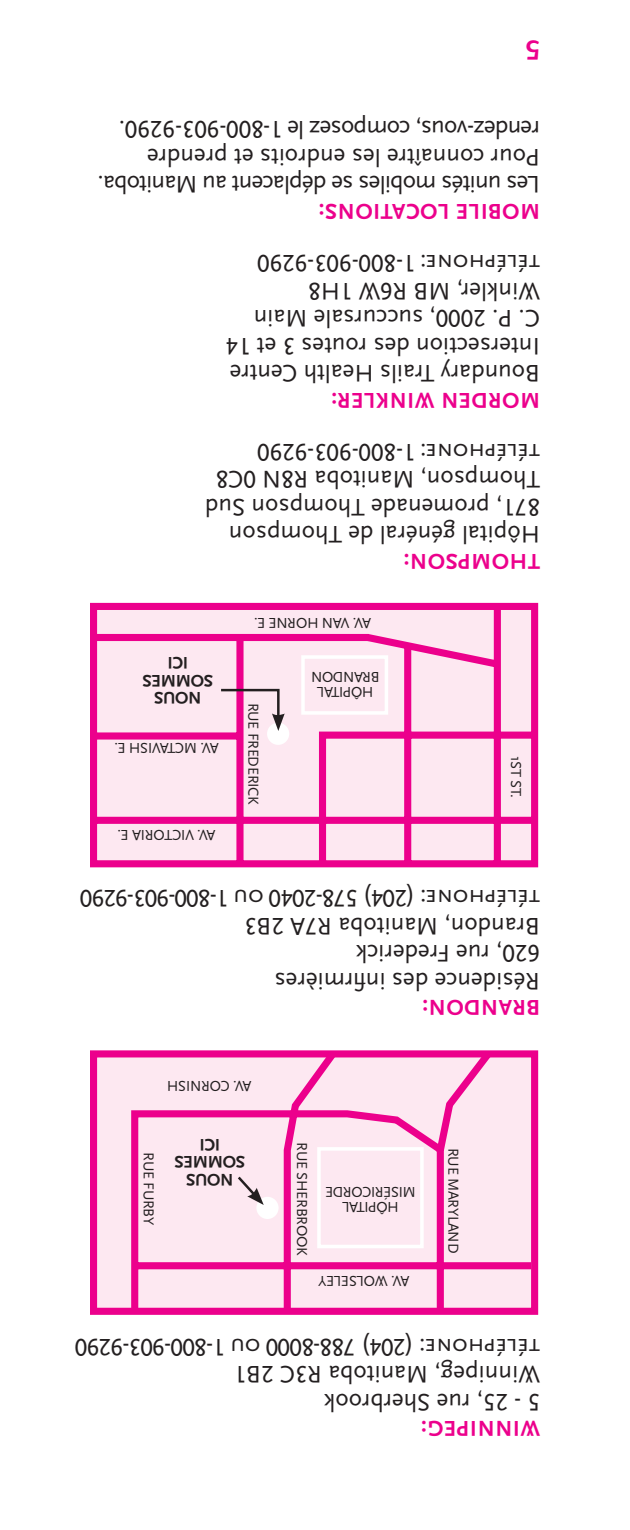
<style>
.page{position:relative;width:630px;height:1530px;background:#fff}
.page>*{position:absolute;margin:0;border:0;box-sizing:border-box;transform-origin:0 0}
.t1{font:700 27.5px "Flembo Text";color:#ec008c}
.t2{font:25px/27.5px "Scala Sans";color:#231f20}
.t3{font:25px "Scala Sans Caps";letter-spacing:-.03em;color:#231f20}
.t4{font:25px/27.5px "Scala Sans";letter-spacing:-.03em;color:#231f20}
.t5{font:700 22.5px "Scala Sans";letter-spacing:.03em;color:#ec008c}
.t6{font:700 17.5px "Scala Sans";color:#231f20}
.t7{font:15px/15px "Scala Sans";letter-spacing:-.02em;color:#231f20}
.s1{font-family:"Scala Sans Caps"}
</style>
<div class="page">
<div style="left:94px;top:1054px;width:441px;height:257px;background:#fde8f1"></div>
<div style="left:90px;top:1050px;width:448px;height:265px;border:7px solid #ec008c"></div>
<svg style="left:128px;top:1050px;width:410px;height:265px"></svg>
<svg style="left:235px;top:1174px;width:29px;height:31px"></svg>
<svg style="left:90px;top:603px;width:448px;height:264px"></svg>
<div style="left:301px;top:655px;width:87px;height:60px;border:4px solid #fff"></div>
<div style="left:267px;top:723px;width:22px;height:22px;background:#fff;border-radius:50%"></div>
<svg style="left:219px;top:688px;width:66px;height:43px"></svg>
<p class="t1" style="left:540px;top:71px;width:17px;rotate:-180deg">5</p>
<p class="t4" style="left:540px;top:198px;width:444px;rotate:-180deg">Les unités mobiles se déplacent au Manitoba.<br>Pour connaître les endroits et prendre rendez-vous, composez le -<span class="s1">1 800-903-9290.</span></p>
<p class="t5" style="left:540px;top:223px;width:223px;rotate:-180deg">M ob ile Locat ions:</p>
<p class="t3" style="left:540px;top:277px;width:284px;rotate:-180deg">téléphone: 1-800-903-9290</p>
<p class="t2" style="left:540px;top:386px;width:316px;rotate:-180deg">Boundary Trails Health Centre<br>Intersection des routes <span class="s1">3</span> et <span class="s1">14<br></span>C. P. <span class="s1">2000,</span> succursale Main<br>Winkler, MB <span class="s1">R6W 1H8</span></p>
<p class="t5" style="left:540px;top:412px;width:210px;rotate:-180deg">M orden Winkler:</p>
<p class="t3" style="left:540px;top:466px;width:284px;rotate:-180deg">téléphone: 1-800-903-9290</p>
<p class="t2" style="left:540px;top:548px;width:336px;rotate:-180deg">Hôpital général de Thompson<br><span class="s1">871,</span> promenade Thompson Sud<br>Thompson, Manitoba <span class="s1">R8N 0C8</span></p>
<p class="t6" style="left:188px;top:672px;width:7px;rotate:-180deg">ICI</p>
<p class="t6" style="left:213px;top:690px;width:13px;rotate:-180deg">SOMMES</p>
<p class="t6" style="left:175px;top:707px;width:22px;rotate:-180deg">US</p>
<p class="t6" style="left:201px;top:707px;width:14px;rotate:-180deg">NO</p>
<p class="t7" style="left:126px;top:755px;width:13px;rotate:-180deg">.E</p>
<p class="t7" style="left:219px;top:755px;width:75px;rotate:-180deg">Av. Mc Tavish</p>
<p class="t7" style="left:141px;top:842px;width:25px;rotate:-180deg">a .E</p>
<p class="t7" style="left:165px;top:842px;width:17px;rotate:-180deg">ori</p>
<p class="t7" style="left:216px;top:842px;width:30px;rotate:-180deg">Av. Vict</p>
<p class="t7" style="left:371px;top:630px;width:119px;rotate:-180deg">Av. Van Hor ne .E</p>
<p class="t7" style="left:261px;top:703px;width:103px;rotate:90deg">Rue Frederick</p>
<p class="t7" style="left:380px;top:699px;width:70px;text-indent:6px;rotate:-180deg">Hôpit<br>rB andon</p>
<p class="t7" style="left:333px;top:699px;width:14px;rotate:-180deg">la</p>
<p class="t5" style="left:540px;top:573px;width:138px;rotate:-180deg">Thompson:</p>
<p class="t7" style="left:523px;top:756px;width:44px;rotate:90deg">1st St.</p>
<p class="t3" style="left:540px;top:912px;width:461px;rotate:-180deg">téléphone: (204) 578-2040 ou 1-800-903-9290</p>
<p class="t2" style="left:540px;top:994px;width:297px;rotate:-180deg">Résidence des infirmières<br><span class="s1">620,</span> rue Frederick<br>Brandon, Manitoba <span class="s1">R7A 2B3</span></p>
<p class="t7" style="left:252px;top:1093px;width:69px;rotate:-180deg">Av. Co nr ish</p>
<p class="t5" style="left:540px;top:1020px;width:119px;rotate:-180deg">Brandon:</p>
<p class="t6" style="left:220px;top:1154px;width:7px;rotate:-180deg">ICI</p>
<p class="t7" style="left:309px;top:1142px;width:114px;rotate:90deg">Rue Sh erbrook</p>
<p class="t7" style="left:156px;top:1152px;width:74px;rotate:90deg">Rue Furby</p>
<p class="t7" style="left:461px;top:1148px;width:107px;rotate:90deg">Rue Maryland</p>
<p class="t7" style="left:349px;top:1288px;width:32px;rotate:-180deg">le ey</p>
<p class="t7" style="left:410px;top:1288px;width:53px;rotate:-180deg">Av. Wols</p>
<p class="t6" style="left:245px;top:1171px;width:13px;rotate:-180deg">SOMMES</p>
<p class="t6" style="left:208px;top:1189px;width:22px;rotate:-180deg">US</p>
<p class="t6" style="left:233px;top:1189px;width:14px;rotate:-180deg">NO</p>
<p class="t7" style="left:363px;top:1199px;width:39px;rotate:-180deg">or de</p>
<p class="t7" style="left:392px;top:1199px;width:16px;rotate:-180deg">r i cé</p>
<p class="t7" style="left:416px;top:1199px;width:19px;rotate:-180deg">Mis</p>
<p class="t7" style="left:358px;top:1214px;width:14px;rotate:-180deg">la</p>
<p class="t7" style="left:399px;top:1214px;width:30px;rotate:-180deg">Hôpit</p>
<p class="t3" style="left:540px;top:1361px;width:467px;rotate:-180deg">téléphone: (204) 788-8000 ou 1-800-903-9290</p>
<p class="t2" style="left:540px;top:1415px;width:307px;rotate:-180deg"><span class="s1">5 - 25,</span> rue Sherbrook<br>Winnipeg, Manitoba <span class="s1">R3C 2B1</span></p>
<p class="t5" style="left:540px;top:1441px;width:120px;rotate:-180deg">Winnipeg:</p>
</div>
